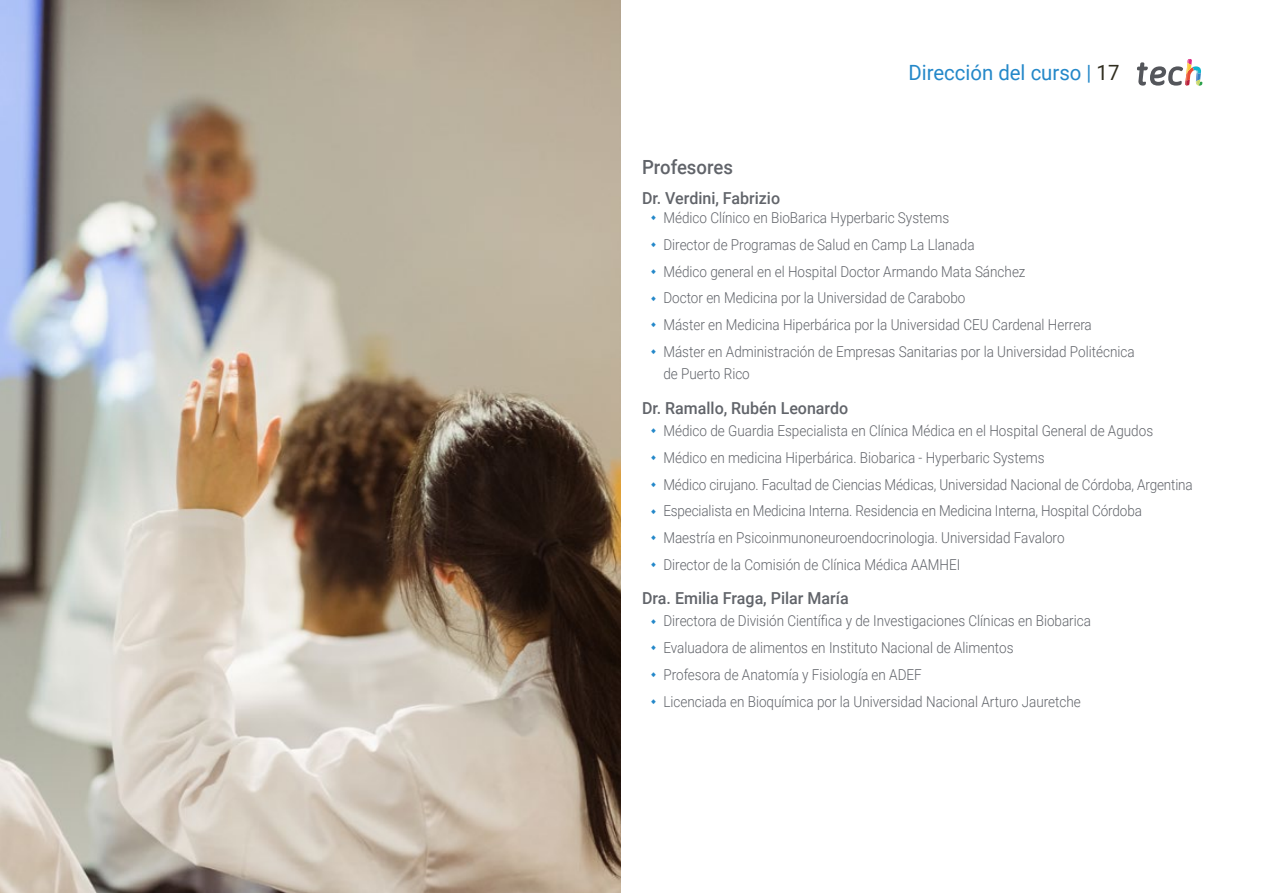
<style>
.page{position:relative;width:1263px;height:893px;background:#fff}
.page>*{position:absolute;margin:0;border:0;box-sizing:border-box;transform-origin:0 0}
.t1{font:21px "Roboto";color:#2488c9}
.t2{font:500 19.5px "Roboto";color:#61646a;scale:.95 1}
.t3{font:500 16.5px "Roboto";color:#61646a}
.t4{font:300 15px/26.7px "Roboto";color:#61646a;scale:.9 1}
.s1{color:#312e20}
</style>
<div class="page">
<svg style="left:1137px;top:59px;width:65px;height:27px"></svg>
<img style="left:0;top:0;width:621px;height:893px">
<h1 class="t1" style="left:908px;top:57px;width:213px">Dirección del curso | <span class="s1">17</span></h1>
<h2 class="t2" style="left:642px;top:154px;width:97px">Profesores</h2>
<p class="t3" style="left:642px;top:186px;width:140px">Dr. Verdini, Fabrizio</p>
<p class="t4" style="left:663px;top:204px;width:525px">Médico Clínico en BioBarica Hyperbaric Systems<br>Director de Programas de Salud en Camp La Llanada<br>Médico general en el Hospital Doctor Armando Mata Sánchez<br>Doctor en Medicina por la Universidad de Carabobo<br>Máster en Medicina Hiperbárica por la Universidad CEU Cardenal Herrera Máster en Administración de Empresas Sanitarias por la Universidad Politécnica</p>
<p class="t4" style="left:663px;top:360px;width:98px">de Puerto Rico</p>
<p class="t3" style="left:642px;top:396px;width:208px">Dr. Ramallo, Rubén Leonardo</p>
<p class="t4" style="left:663px;top:417px;width:590px">Médico de Guardia Especialista en Clínica Médica en el Hospital General de Agudos Médico en medicina Hiperbárica. Biobarica - Hyperbaric Systems<br>Médico cirujano. Facultad de Ciencias Médicas, Universidad Nacional de Córdoba, Argentina Especialista en Medicina Interna. Residencia en Medicina Interna, Hospital Córdoba Maestría en Psicoinmunoneuroendocrinologia. Universidad Favaloro<br>Director de la Comisión de Clínica Médica AAMHEI</p>
<p class="t3" style="left:642px;top:587px;width:208px">Dra. Emilia Fraga, Pilar María</p>
<p class="t4" style="left:663px;top:607px;width:477px">Directora de División Científica y de Investigaciones Clínicas en Biobarica Evaluadora de alimentos en Instituto Nacional de Alimentos<br>Profesora de Anatomía y Fisiología en ADEF<br>Licenciada en Bioquímica por la Universidad Nacional Arturo Jauretche</p>
</div>
